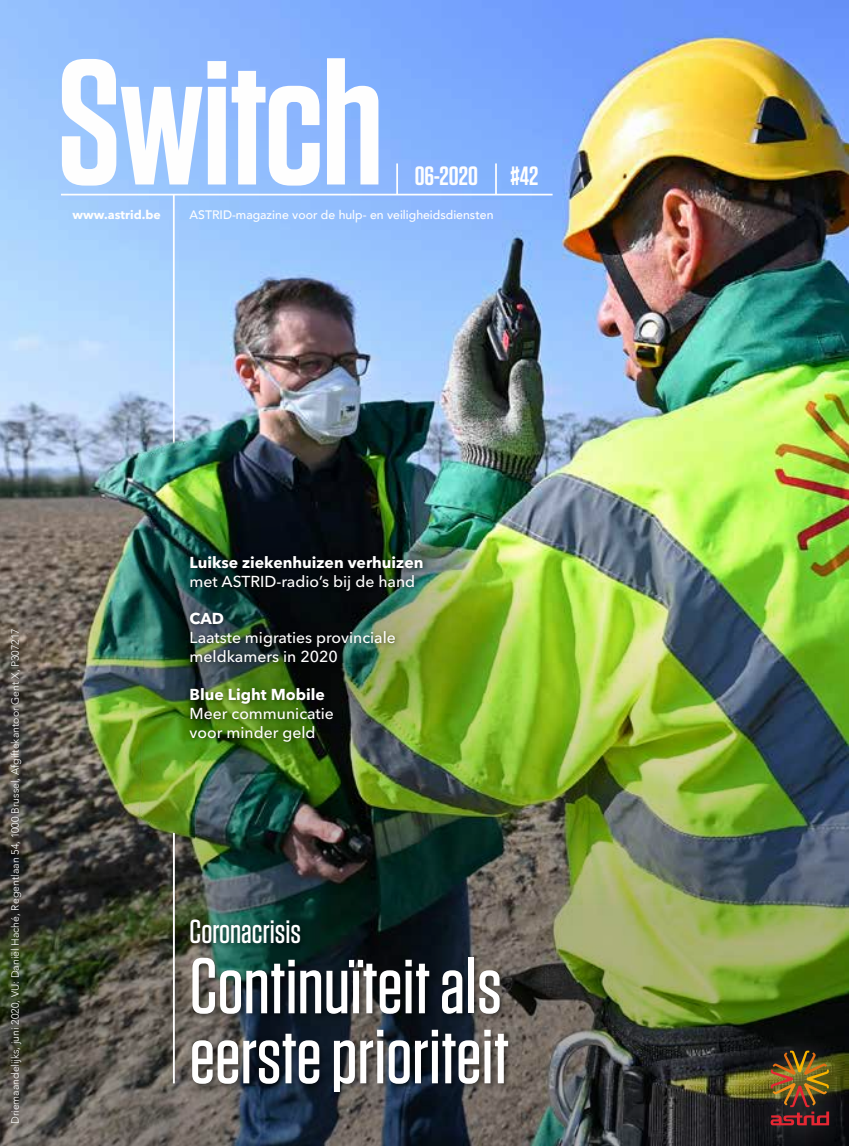
<style>
.page{position:relative;width:849px;height:1146px;background:#fff}
.page>*{position:absolute;margin:0;border:0;box-sizing:border-box;transform-origin:0 0}
.t1{font:600 177.8px "Tungsten";letter-spacing:-.015em;color:#fff}
.t2{font:500 78.75px/70px "Tungsten";color:#fff}
.t3{font:500 33.25px "Tungsten";color:#fff}
.t4{font:600 26.43px "Tungsten";color:#fff}
.t5{font:500 15.75px/18.9px "Avenir Next LT Pro";color:#fff}
.t6{font:700 15.75px "Avenir Next LT Pro";color:#fff}
.t7{font:500 12.25px "Avenir";color:#fff}
.t8{font:700 12.25px "Avenir Next LT Pro";color:#fff}
.t9{font:300 10.5px "Avenir";color:#fff}
</style>
<div class="page">
<img style="left:0;top:0;width:848px;height:1146px">
<div style="left:743px;top:1023px;width:105px;height:123px;background:#fff;opacity:.39"></div>
<img style="left:770px;top:1051px;width:58px;height:74px">
<div style="left:10px;top:628px;width:13px;height:496px;background:#000;opacity:.2"></div>
<div style="left:188px;top:917px;width:328px;height:183px;background:#000;opacity:.5"></div>
<div style="left:186px;top:552px;width:242px;height:196px;background:#000;opacity:.5"></div>
<hr style="left:173px;top:833px;width:2px;height:250px;background:#fff">
<h1 class="t1" style="left:57px;top:29px;width:328px">Switch</h1>
<p class="t8" style="left:73px;top:207px;width:90px">www.astrid.be</p>
<p class="t7" style="left:189px;top:204px;width:305px">ASTRID-magazine voor de hulp- en veiligheidsdiensten</p>
<h3 class="t4" style="left:414px;top:161px;width:125px">06-2020 #42</h3>
<p class="t9" style="left:9px;top:1124px;width:497px;rotate:-90deg">Driemaandelijks, juni 2020, VU: Daniël Haché, Regentlaan 54, 1000 Brussel, Afgiftekantoor Gent X, P307217</p>
<p class="t6" style="left:189px;top:552px;width:235px">Luikse ziekenhuizen verhuizen</p>
<p class="t5" style="left:189px;top:572px;width:227px">met ASTRID-radio’s bij de hand</p>
<p class="t6" style="left:189px;top:609px;width:36px">CAD</p>
<p class="t5" style="left:189px;top:628px;width:208px">Laatste migraties provinciale meldkamers in 2020</p>
<p class="t6" style="left:189px;top:685px;width:137px">Blue Light Mobile</p>
<p class="t5" style="left:189px;top:704px;width:146px">Meer communicatie voor minder geld</p>
<h3 class="t3" style="left:189px;top:914px;width:113px">Coronacrisis</h3>
<h2 class="t2" style="left:189px;top:952px;width:321px">Continuïteit als eerste prioriteit</h2>
</div>
